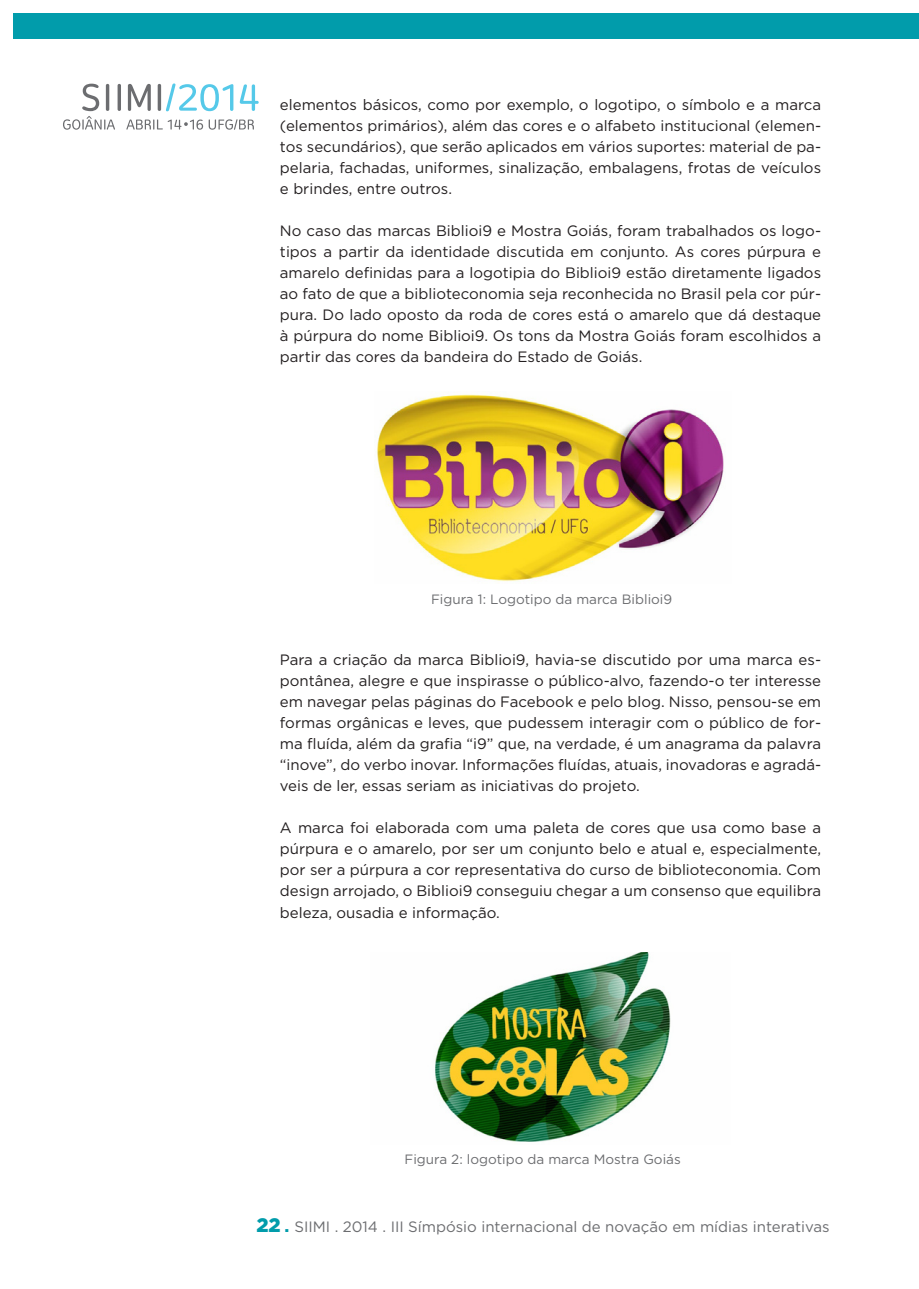
<style>
.page{position:relative;width:919px;height:1289px;background:#fff}
.page>*{position:absolute;margin:0;border:0;box-sizing:border-box;transform-origin:0 0}
.corpo_de_texto{font:15px/21px "Gotham";color:#231f20;text-align:justify}
.t1{font:15px "Gotham";color:#6c6d70}
.legenda{font:13.5px "Gotham";color:#6c6d70}
.s1{font-weight:900;font-size:19.5px;color:#019cab}
.s2{font-weight:900;color:#019cab}
</style>
<div class="page">
<div style="left:13px;top:13px;width:893px;height:25px;background:#019cab"></div>
<div style="left:906px;top:13px;width:12px;height:25px;background:#019cab"></div>
<svg style="left:63px;top:83px;width:196px;height:47px"></svg>
<img style="left:435px;top:952px;width:236px;height:190px">
<img style="left:376px;top:394px;width:348px;height:188px">
<p class="corpo_de_texto" style="left:280px;top:94px;width:542px">elementos básicos, como por exemplo, o logotipo, o símbolo e a marca (elementos primários), além das cores e o alfabeto institucional (elemen&shy;tos secundários), que serão aplicados em vários suportes: material de pa&shy;pelaria, fachadas, uniformes, sinalização, embalagens, frotas de veículos e brindes, entre outros.</p>
<p class="corpo_de_texto" style="left:280px;top:220px;width:542px">No caso das marcas Biblioi9 e Mostra Goiás, foram trabalhados os logo&shy;tipos a partir da identidade discutida em conjunto. As cores púrpura e amarelo definidas para a logotipia do Biblioi9 estão diretamente ligados ao fato de que a biblioteconomia seja reconhecida no Brasil pela cor púr&shy;pura. Do lado oposto da roda de cores está o amarelo que dá destaque à púrpura do nome Biblioi9. Os tons da Mostra Goiás foram escolhidos a partir das cores da bandeira do Estado de Goiás.</p>
<p class="legenda" style="left:431px;top:591px;width:242px">Figura 1: Logotipo da marca Biblioi9</p>
<p class="corpo_de_texto" style="left:280px;top:649px;width:542px">Para a criação da marca Biblioi9, havia-se discutido por uma marca es&shy;pontânea, alegre e que inspirasse o público-alvo, fazendo-o ter interesse em navegar pelas páginas do Facebook e pelo blog. Nisso, pensou-se em formas orgânicas e leves, que pudessem interagir com o público de for&shy;ma fluída, além da grafia “i9” que, na verdade, é um anagrama da palavra “inove”, do verbo inovar. Informações fluídas, atuais, inovadoras e agradá&shy;veis de ler, essas seriam as iniciativas do projeto.</p>
<p class="corpo_de_texto" style="left:280px;top:816px;width:542px">A marca foi elaborada com uma paleta de cores que usa como base a púrpura e o amarelo, por ser um conjunto belo e atual e, especialmente, por ser a púrpura a cor representativa do curso de biblioteconomia. Com design arrojado, o Biblioi9 conseguiu chegar a um consenso que equilibra beleza, ousadia e informação.</p>
<p class="legenda" style="left:404px;top:1150px;width:278px">Figura 2: logotipo da marca Mostra Goiás</p>
<p class="t1" style="left:256px;top:1217px;width:574px"><span class="s1">22</span> <span class="s2">.</span> SIIMI . 2014 . III Símpósio internacional de novação em mídias interativas</p>
</div>
